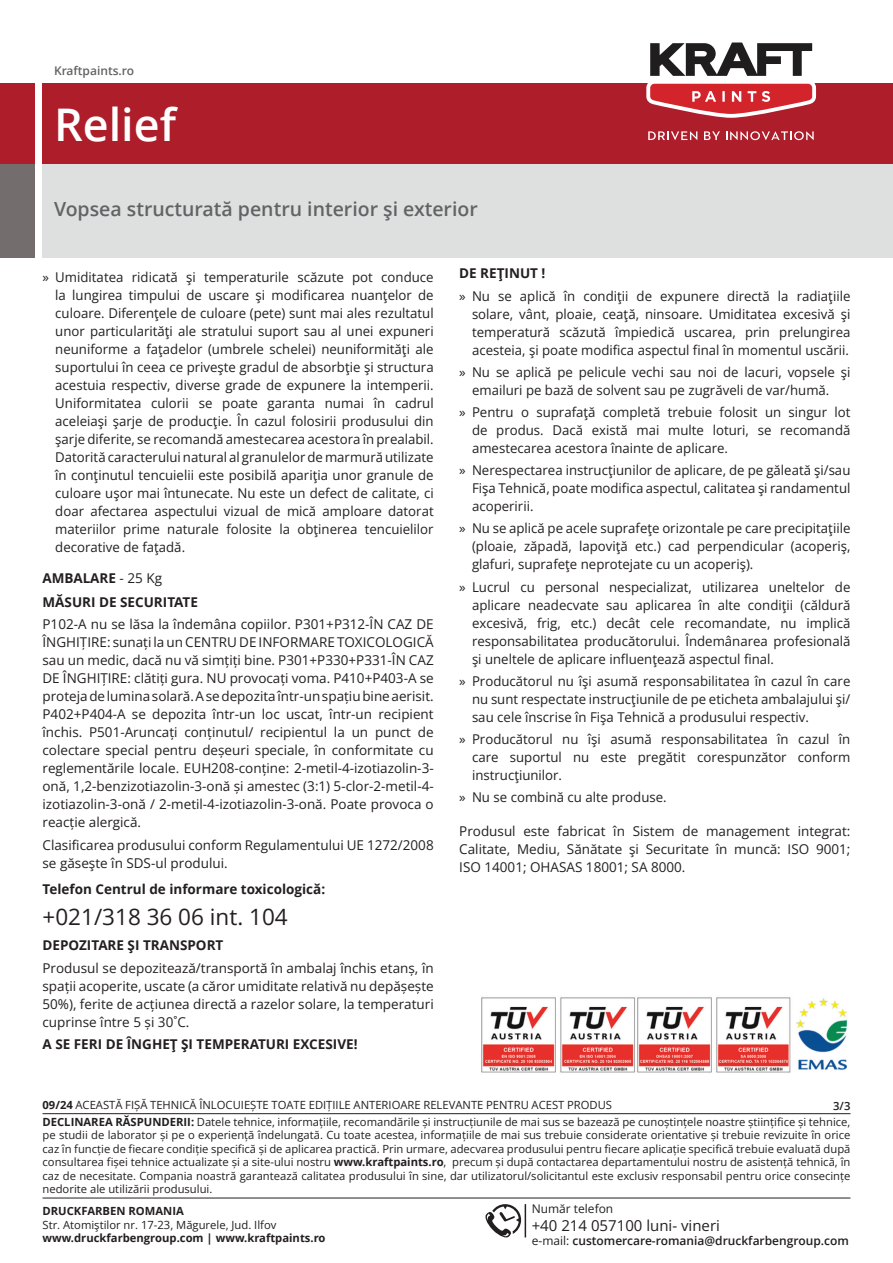
<style>
.page{position:relative;width:893px;height:1263px;background:#fff}
.page>*{position:absolute;margin:0;border:0;box-sizing:border-box;transform-origin:0 0}
.t1{font:600 45px "Open Sans";color:#fff}
.t2{font:22.5px "Open Sans";color:#231f20}
.t3{font:600 19.5px "Open Sans";color:#636366}
.t4{font:15px "Open Sans";color:#231f20}
.t5{font:13.5px/18px "Open Sans";color:#231f20;text-align:justify}
.t6{font:700 13.5px "Open Sans";color:#231f20}
.t7{font:600 12px "Open Sans";color:#231f20}
.t8{font:600 12px "Open Sans";color:#636366}
.t9{font:12px "Open Sans";color:#231f20}
.t10{font:11.25px/13.5px "Open Sans";color:#231f20;text-align:right}
.t11{font:700 11.25px "Open Sans";color:#231f20}
.s1{font-weight:400}
.s2{font-weight:700}
.s3{font-weight:600}
</style>
<div class="page">
<div style="left:43px;top:83px;width:850px;height:81px;background:#ae1d2a"></div>
<div style="left:0;top:83px;width:34px;height:81px;background:#ae1d2a"></div>
<div style="left:43px;top:164px;width:850px;height:94px;background:#dde0df"></div>
<div style="left:0;top:164px;width:34px;height:94px;background:#736e6d"></div>
<svg style="left:646px;top:43px;width:171px;height:75px"></svg>
<svg style="left:648px;top:131px;width:49px;height:9px"></svg>
<svg style="left:704px;top:131px;width:16px;height:9px"></svg>
<svg style="left:726px;top:131px;width:88px;height:9px"></svg>
<hr style="left:43px;top:1113px;width:807px;height:1px;background:#231f20">
<hr style="left:43px;top:1198px;width:807px;height:1px;background:#231f20">
<svg style="left:485px;top:1204px;width:36px;height:34px"></svg>
<hr style="left:525px;top:1204px;width:1px;height:33px;background:#231f20">
<img style="left:481px;top:997px;width:367px;height:76px">
<p class="t8" style="left:54px;top:62px;width:82px">Kraftpaints.ro</p>
<h1 class="t1" style="left:54px;top:94px;width:124px">Relief</h1>
<h3 class="t3" style="left:54px;top:195px;width:425px">Vopsea structurată pentru interior şi exterior</h3>
<p class="t5" style="left:55px;top:268px;width:380px;text-indent:-13px">» Umiditatea ridicată şi temperaturile scăzute pot conduce la lungirea timpului de uscare şi modificarea nuanţelor de culoare. Diferenţele de culoare (pete) sunt mai ales rezultatul unor particularităţi ale stratului suport sau al unei expuneri neuniforme a faţadelor (umbrele schelei) neuniformităţi ale suportului în ceea ce priveşte gradul de absorbţie şi structura acestuia respectiv, diverse grade de expunere la intemperii.<br>Uniformitatea culorii se poate garanta numai în cadrul aceleiaşi şarje de producţie. În cazul folosirii produsului din şarje diferite, se recomandă amestecarea acestora în prealabil.<br>Datorită caracterului natural al granulelor de marmură utilizate în conţinutul tencuielii este posibilă apariţia unor granule de culoare uşor mai întunecate. Nu este un defect de calitate, ci doar afectarea aspectului vizual de mică amploare datorat materiilor prime naturale folosite la obţinerea tencuielilor decorative de faţadă.</p>
<p class="t6" style="left:43px;top:568px;width:121px">AMBALARE <span class="s1">- 25 Kg</span></p>
<p class="t6" style="left:43px;top:593px;width:157px">MĂSURI DE SECURITATE</p>
<p class="t5" style="left:43px;top:615px;width:393px">P102-A nu se lăsa la îndemâna copiilor. P301+P312-ÎN CAZ DE ÎNGHIȚIRE: sunați la un CENTRU DE INFORMARE TOXICOLOGICĂ sau un medic, dacă nu vă simțiți bine. P301+P330+P331-ÎN CAZ DE ÎNGHIȚIRE: clătiți gura. NU provocați voma. P410+P403-A se proteja de lumina solară. A se depozita într-un spațiu bine aerisit.<br>P402+P404-A se depozita într-un loc uscat, într-un recipient închis. P501-Aruncați conținutul/ recipientul la un punct de colectare special pentru deșeuri speciale, în conformitate cu reglementările locale. EUH208-conține: 2-metil-4-izotiazolin-3- onă, 1,2-benzizotiazolin-3-onă și amestec (3:1) 5-clor-2-metil-4- izotiazolin-3-onă / 2-metil-4-izotiazolin-3-onă. Poate provoca o reacție alergică.</p>
<p class="t5" style="left:43px;top:835px;width:393px">Clasificarea produsului conform Regulamentului UE 1272/2008 se găseşte în SDS-ul prodului.</p>
<p class="t6" style="left:43px;top:879px;width:284px">Telefon Centrul de informare toxicologică:</p>
<h2 class="t2" style="left:43px;top:901px;width:247px">+021/318 36 06 int. 104</h2>
<p class="t6" style="left:43px;top:936px;width:182px">DEPOZITARE ŞI TRANSPORT</p>
<p class="t5" style="left:43px;top:958px;width:393px">Produsul se depozitează/transportă în ambalaj închis etanș, în spații acoperite, uscate (a căror umiditate relativă nu depășește 50%), ferite de acțiunea directă a razelor solare, la temperaturi cuprinse între 5 și 30˚C.</p>
<p class="t6" style="left:43px;top:1034px;width:316px">A SE FERI DE ÎNGHEŢ ŞI TEMPERATURI EXCESIVE!</p>
<p class="t6" style="left:459px;top:264px;width:88px">DE REŢINUT !</p>
<p class="t5" style="left:472px;top:286px;width:380px;text-indent:-13px">» Nu se aplică în condiţii de expunere directă la radiaţiile solare, vânt, ploaie, ceaţă, ninsoare. Umiditatea excesivă şi temperatură scăzută împiedică uscarea, prin prelungirea acesteia, şi poate modifica aspectul final în momentul uscării.</p>
<p class="t5" style="left:472px;top:362px;width:380px;text-indent:-13px">» Nu se aplică pe pelicule vechi sau noi de lacuri, vopsele şi emailuri pe bază de solvent sau pe zugrăveli de var/humă.</p>
<p class="t5" style="left:472px;top:403px;width:380px;text-indent:-13px">» Pentru o suprafaţă completă trebuie folosit un singur lot de produs. Dacă există mai multe loturi, se recomandă amestecarea acestora înainte de aplicare.</p>
<p class="t5" style="left:472px;top:461px;width:380px;text-indent:-13px">» Nerespectarea instrucţiunilor de aplicare, de pe găleată şi/sau Fişa Tehnică, poate modifica aspectul, calitatea şi randamentul acoperirii.</p>
<p class="t5" style="left:472px;top:519px;width:380px;text-indent:-13px">» Nu se aplică pe acele suprafeţe orizontale pe care precipitaţiile (ploaie, zăpadă, lapoviţă etc.) cad perpendicular (acoperiş, glafuri, suprafeţe neprotejate cu un acoperiş).</p>
<p class="t5" style="left:472px;top:577px;width:380px;text-indent:-13px">» Lucrul cu personal nespecializat, utilizarea uneltelor de aplicare neadecvate sau aplicarea în alte condiţii (căldură excesivă, frig, etc.) decât cele recomandate, nu implică responsabilitatea producătorului. Îndemânarea profesională şi uneltele de aplicare influenţează aspectul final.</p>
<p class="t5" style="left:472px;top:672px;width:380px;text-indent:-13px">» Producătorul nu îşi asumă responsabilitatea în cazul în care nu sunt respectate instrucţiunile de pe eticheta ambalajului şi/ sau cele înscrise în Fişa Tehnică a produsului respectiv.</p>
<p class="t5" style="left:472px;top:730px;width:380px;text-indent:-13px">» Producătorul nu îşi asumă responsabilitatea în cazul în care suportul nu este pregătit corespunzător conform instrucţiunilor.</p>
<p class="t5" style="left:459px;top:788px;width:209px">» Nu se combină cu alte produse.</p>
<p class="t5" style="left:459px;top:821px;width:393px">Produsul este fabricat în Sistem de management integrat:<br>Calitate, Mediu, Sănătate şi Securitate în muncă: ISO 9001; ISO 14001; OHASAS 18001; SA 8000.</p>
<p class="t10" style="left:43px;top:1097px;width:571px"><span class="s2">09/24</span> ACEASTĂ FIȘĂ TEHNICĂ ÎNLOCUIEȘTE TOATE EDIȚIILE ANTERIOARE RELEVANTE PENTRU ACEST PRODUS</p>
<p class="t10" style="left:43px;top:1097px;width:809px;line-height:16px"><span class="s3">3/3<br></span><span class="s2">DECLINAREA RĂSPUNDERII:</span> Datele tehnice, informațiile, recomandările și instrucțiunile de mai sus se bazează pe cunoștințele noastre științifice și tehnice,</p>
<p class="t10" style="left:43px;top:1128px;width:809px;text-align:justify">pe studii de laborator și pe o experiență îndelungată. Cu toate acestea, informațiile de mai sus trebuie considerate orientative și trebuie revizuite în orice caz în funcție de fiecare condiție specifică și de aplicarea practică. Prin urmare, adecvarea produsului pentru fiecare aplicație specifică trebuie evaluată după consultarea fișei tehnice actualizate și a site-ului nostru <span class="s2">www.kraftpaints.ro</span>, precum și după contactarea departamentului nostru de asistență tehnică, în caz de necesitate. Compania noastră garantează calitatea produsului în sine, dar utilizatorul/solicitantul este exclusiv responsabil pentru orice consecințe nedorite ale utilizării produsului.</p>
<p class="t11" style="left:43px;top:1203px;width:143px">DRUCKFARBEN ROMANIA</p>
<p class="t10" style="left:43px;top:1217px;width:235px">Str. Atomiştilor nr. 17-23, Măgurele, Jud. Ilfov</p>
<p class="t11" style="left:43px;top:1230px;width:285px">www.druckfarbengroup.com | www.kraftpaints.ro</p>
<p class="t9" style="left:532px;top:1200px;width:83px">Număr telefon</p>
<p class="t4" style="left:532px;top:1215px;width:190px">+40 214 057100 luni- vineri</p>
<p class="t7" style="left:532px;top:1233px;width:319px"><span class="s1">e-mail:</span> customercare-romania@druckfarbengroup.com</p>
</div>
